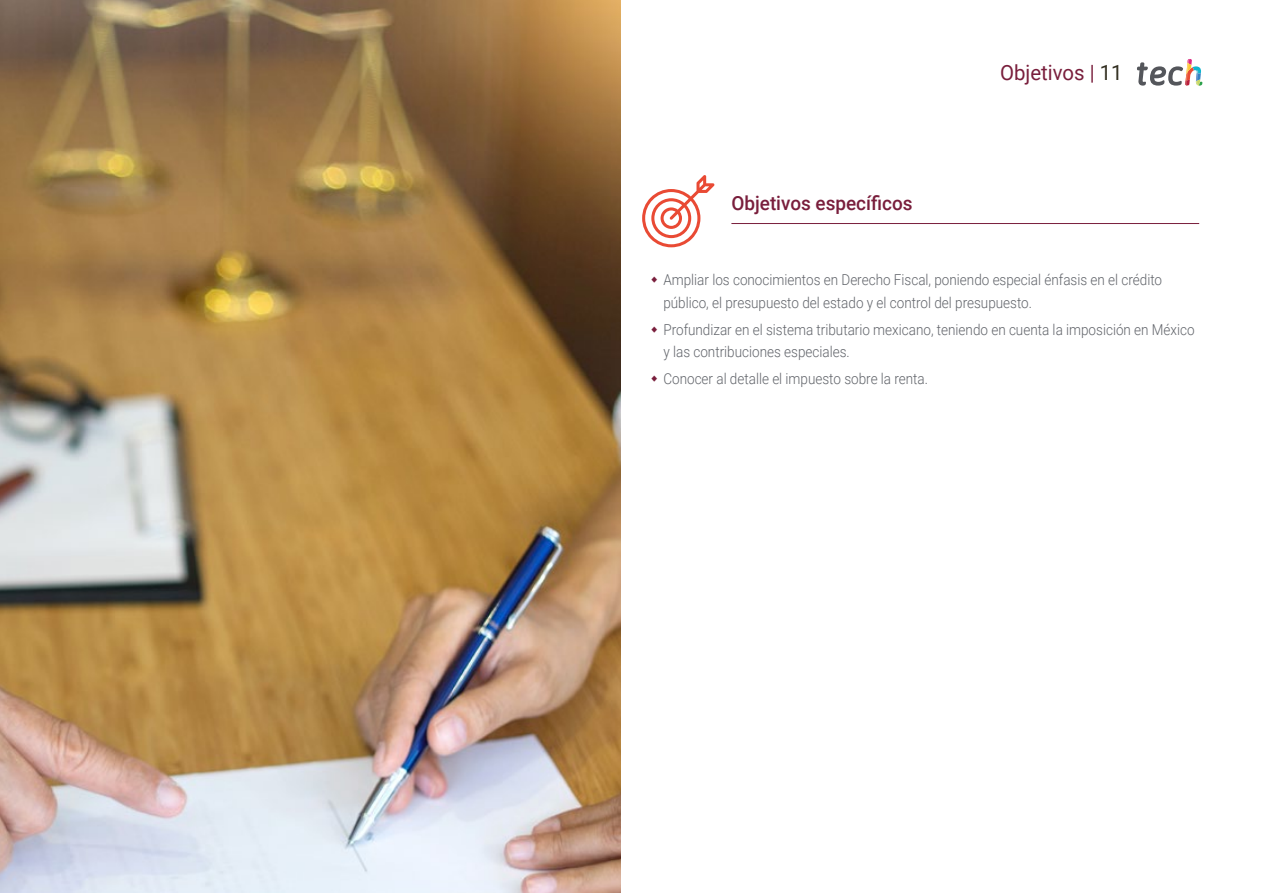
<style>
.page{position:relative;width:1263px;height:893px;background:#fff}
.page>*{position:absolute;margin:0;border:0;box-sizing:border-box;transform-origin:0 0}
.t1{font:21px "Roboto";color:#791e3c}
.t2{font:500 19.5px "Roboto";color:#791e3c}
.t3{font:300 15px/22.5px "Roboto";color:#61646a;scale:.9 1}
.s1{color:#312e20}
</style>
<div class="page">
<svg style="left:642px;top:175px;width:72px;height:72px"></svg>
<hr style="left:731px;top:223px;width:468px;height:1px;background:#791e3c">
<svg style="left:1137px;top:59px;width:65px;height:27px"></svg>
<img style="left:0;top:0;width:621px;height:893px">
<h2 class="t2" style="left:731px;top:190px;width:183px">Objetivos específicos</h2>
<h1 class="t1" style="left:1000px;top:57px;width:124px">Objetivos | <span class="s1">11</span></h1>
<p class="t3" style="left:663px;top:268px;width:556px">Ampliar los conocimientos en Derecho Fiscal, poniendo especial énfasis en el crédito público, el presupuesto del estado y el control del presupuesto.</p>
<p class="t3" style="left:663px;top:317px;width:592px">Profundizar en el sistema tributario mexicano, teniendo en cuenta la imposición en México y las contribuciones especiales.</p>
<p class="t3" style="left:663px;top:367px;width:296px">Conocer al detalle el impuesto sobre la renta.</p>
</div>
